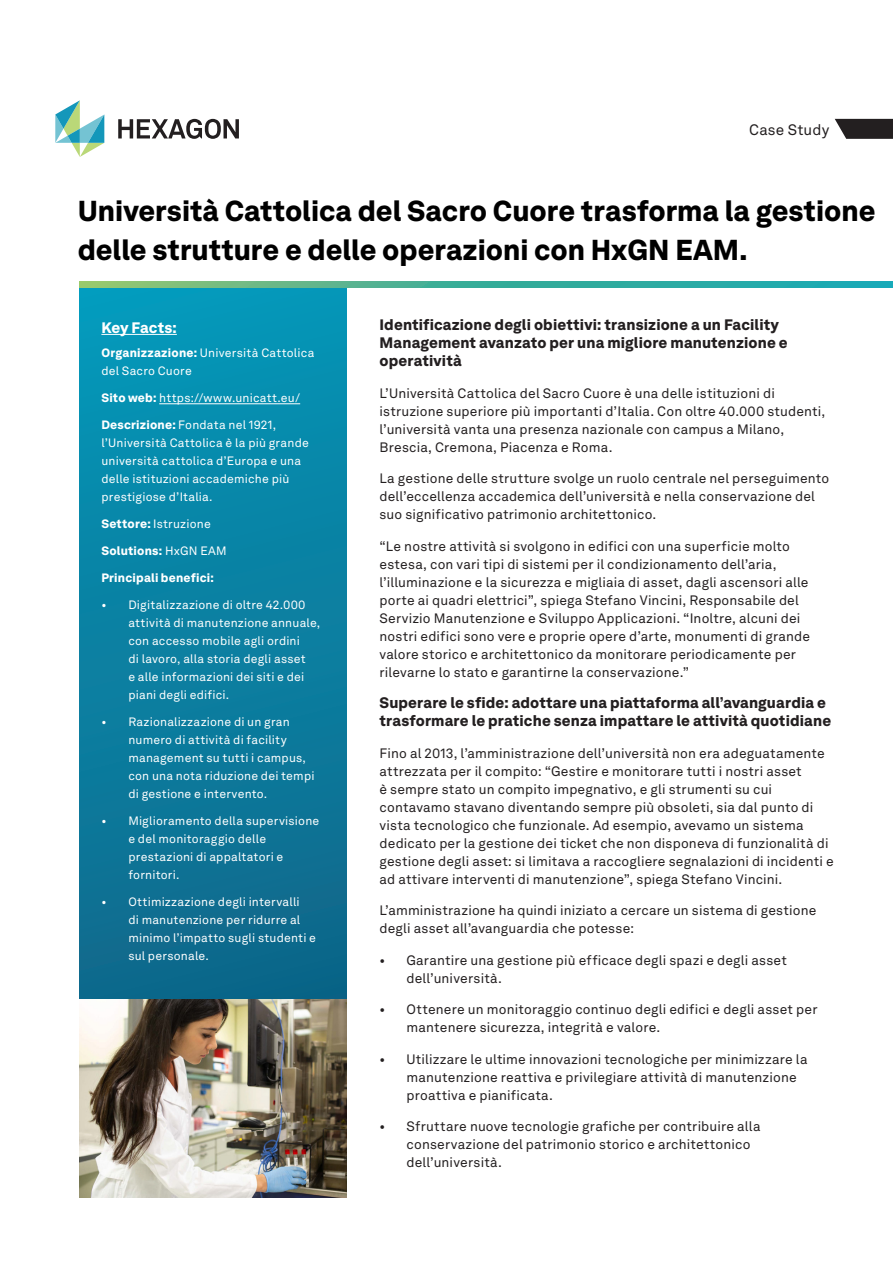
<style>
.page{position:relative;width:893px;height:1263px;background:#fff}
.page>*{position:absolute;margin:0;border:0;box-sizing:border-box;transform-origin:0 0}
.CS_23_Title{font:900 28.5px/39px "Hexagon Akkurat";color:#000}
.CS_23_Body{font:900 15px/18px "Hexagon Akkurat";letter-spacing:.01em;color:#231f20}
.CS_23_H1{font:900 15px/18px "Hexagon Akkurat";letter-spacing:.01em;color:#231f20}
.CS_23_Doc_Type_Name{font:15px "Hexagon Akkurat";letter-spacing:.01em;color:#231f20}
.CS_23_Sidebar_Title{font:900 15px "Hexagon Akkurat";color:#fff}
.CS_23_H1-2{font:13.5px/18px "Hexagon Akkurat";letter-spacing:.01em;color:#231f20}
.CS_23_Body-2{font:13.5px/18px "Hexagon Akkurat";letter-spacing:.01em;color:#231f20}
.CS_23_Sidebar_Body{font:12px/18px "Hexagon Akkurat";letter-spacing:.015em;color:#fff}
.CS_23_Sidebar_Body-2{font:900 12px "Hexagon Akkurat";letter-spacing:.015em;color:#fff}
.s1{font-weight:900}
.s2{font-weight:400}
</style>
<div class="page">
<img style="left:80px;top:999px;width:266px;height:199px">
<svg style="left:118px;top:119px;width:121px;height:20px"></svg>
<svg style="left:55px;top:100px;width:49px;height:57px"></svg>
<svg style="left:835px;top:119px;width:58px;height:20px"></svg>
<div style="left:80px;top:287px;width:266px;height:712px;background:linear-gradient(to bottom,#0598b9,#0f678a)"></div>
<hr style="left:101px;top:334px;width:76px;height:1px;background:#fff">
<hr style="left:159px;top:403px;width:141px;height:1px;background:#fff">
<svg style="left:80px;top:281px;width:813px;height:6px"></svg>
<p class="CS_23_Doc_Type_Name" style="left:749px;top:118px;width:82px">Case Study</p>
<p class="CS_23_Title" style="left:78px;top:190px;width:799px">Università Cattolica del Sacro Cuore trasforma la gestione delle strutture e delle operazioni con HxGN EAM.</p>
<p class="CS_23_Sidebar_Title" style="left:101px;top:315px;width:77px">Key Facts:</p>
<p class="CS_23_Sidebar_Body" style="left:101px;top:343px;width:215px"><span class="s1">Organizzazione:</span> Università Cattolica del Sacro Cuore</p>
<p class="CS_23_Sidebar_Body" style="left:101px;top:388px;width:200px"><span class="s1">Sito web:</span> https://www.unicatt.eu/</p>
<p class="CS_23_Sidebar_Body" style="left:101px;top:415px;width:209px"><span class="s1">Descrizione:</span> Fondata nel 1921, l’Università Cattolica è la più grande università cattolica d’Europa e una delle istituzioni accademiche più prestigiose d’Italia.</p>
<p class="CS_23_Sidebar_Body" style="left:101px;top:514px;width:111px"><span class="s1">Settore:</span> Istruzione</p>
<p class="CS_23_Sidebar_Body-2" style="left:101px;top:541px;width:127px">Solutions: <span class="s2">HxGN EAM</span></p>
<p class="CS_23_Sidebar_Body-2" style="left:101px;top:568px;width:114px">Principali benefici:</p>
<p class="CS_23_Sidebar_Body" style="left:128px;top:595px;width:193px;text-indent:-27px">• Digitalizzazione di oltre 42.000 attività di manutenzione annuale, con accesso mobile agli ordini<br>di lavoro, alla storia degli asset<br>e alle informazioni dei siti e dei piani degli edifici.</p>
<p class="CS_23_Sidebar_Body" style="left:128px;top:712px;width:188px;text-indent:-27px">• Razionalizzazione di un gran numero di attività di facility management su tutti i campus, con una nota riduzione dei tempi di gestione e intervento.</p>
<p class="CS_23_Sidebar_Body" style="left:128px;top:811px;width:193px;text-indent:-27px">• Miglioramento della supervisione e del monitoraggio delle prestazioni di appaltatori e fornitori.</p>
<p class="CS_23_Sidebar_Body" style="left:128px;top:892px;width:189px;text-indent:-27px">• Ottimizzazione degli intervalli<br>di manutenzione per ridurre al minimo l’impatto sugli studenti e sul personale.</p>
<p class="CS_23_H1" style="left:379px;top:315px;width:410px">Identificazione degli obiettivi: transizione a un Facility<br>Management avanzato per una migliore manutenzione e operatività</p>
<p class="CS_23_Body-2" style="left:379px;top:383px;width:447px">L’Università Cattolica del Sacro Cuore è una delle istituzioni di istruzione superiore più importanti d’Italia. Con oltre 40.000 studenti, l’università vanta una presenza nazionale con campus a Milano, Brescia, Cremona, Piacenza e Roma.</p>
<p class="CS_23_Body-2" style="left:379px;top:469px;width:451px">La gestione delle strutture svolge un ruolo centrale nel perseguimento dell’eccellenza accademica dell’università e nella conservazione del suo significativo patrimonio architettonico.</p>
<p class="CS_23_Body-2" style="left:379px;top:536px;width:432px">“Le nostre attività si svolgono in edifici con una superficie molto estesa, con vari tipi di sistemi per il condizionamento dell’aria, l’illuminazione e la sicurezza e migliaia di asset, dagli ascensori alle porte ai quadri elettrici”, spiega Stefano Vincini, Responsabile del Servizio Manutenzione e Sviluppo Applicazioni. “Inoltre, alcuni dei nostri edifici sono vere e proprie opere d’arte, monumenti di grande valore storico e architettonico da monitorare periodicamente per rilevarne lo stato e garantirne la conservazione.”</p>
<p class="CS_23_Body" style="left:379px;top:693px;width:453px">Superare le sfide: adottare una piattaforma all’avanguardia e trasformare le pratiche senza impattare le attività quotidiane</p>
<p class="CS_23_H1-2" style="left:379px;top:743px;width:456px">Fino al 2013, l’amministrazione dell’università non era adeguatamente attrezzata per il compito: “Gestire e monitorare tutti i nostri asset<br>è sempre stato un compito impegnativo, e gli strumenti su cui contavamo stavano diventando sempre più obsoleti, sia dal punto di vista tecnologico che funzionale. Ad esempio, avevamo un sistema dedicato per la gestione dei ticket che non disponeva di funzionalità di gestione degli asset: si limitava a raccogliere segnalazioni di incidenti e ad attivare interventi di manutenzione”, spiega Stefano Vincini.</p>
<p class="CS_23_H1-2" style="left:379px;top:901px;width:438px">L’amministrazione ha quindi iniziato a cercare un sistema di gestione degli asset all’avanguardia che potesse:</p>
<p class="CS_23_H1-2" style="left:406px;top:950px;width:382px;text-indent:-27px">• Garantire una gestione più efficace degli spazi e degli asset dell’università.</p>
<p class="CS_23_H1-2" style="left:406px;top:1000px;width:413px;text-indent:-27px">• Ottenere un monitoraggio continuo degli edifici e degli asset per mantenere sicurezza, integrità e valore.</p>
<p class="CS_23_H1-2" style="left:406px;top:1049px;width:403px;text-indent:-27px">• Utilizzare le ultime innovazioni tecnologiche per minimizzare la manutenzione reattiva e privilegiare attività di manutenzione proattiva e pianificata.</p>
<p class="CS_23_H1-2" style="left:406px;top:1117px;width:356px;text-indent:-27px">• Sfruttare nuove tecnologie grafiche per contribuire alla conservazione del patrimonio storico e architettonico dell’università.</p>
</div>
